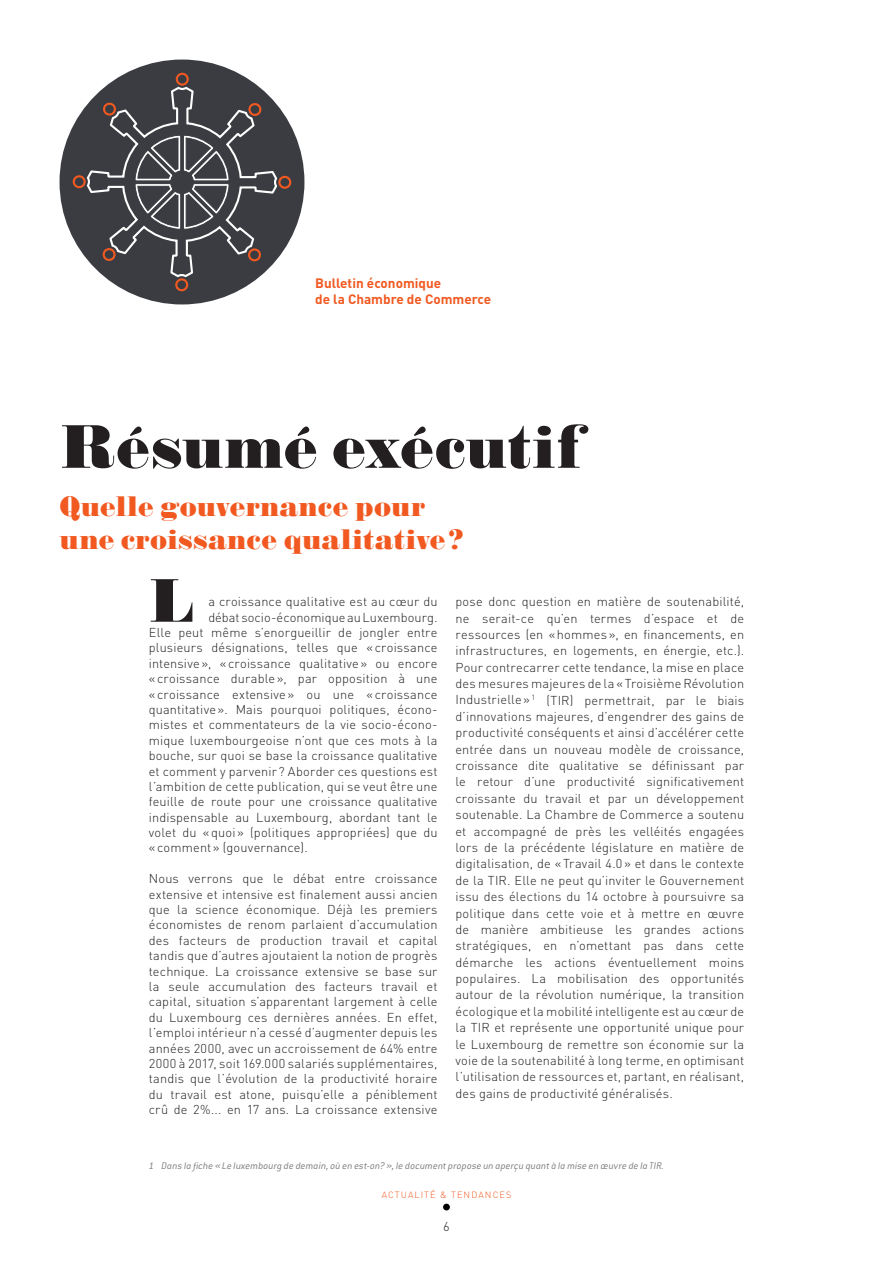
<style>
.page{position:relative;width:893px;height:1263px;background:#fff}
.page>*{position:absolute;margin:0;border:0;box-sizing:border-box;transform-origin:0 0}
.t1{font:58.5px "Falstaff MT Std";color:#231f20;scale:.9 1}
.t2{font:27px/32.4px "Falstaff MT Std";color:#f15921;scale:.9 1}
.t3{font:700 13.5px/16.2px "DIN";color:#f15921}
.t4{font:300 12.75px/16.4px "DIN";letter-spacing:.015em;color:#231f20;text-align:justify}
.t5{font:italic 300 10.5px "Conduit ITC";letter-spacing:.015em;color:#76787b}
.t6{font:300 9px "DIN";letter-spacing:.12em;color:#f15921}
</style>
<div class="page">
<div style="left:443px;top:1204px;width:7px;height:6px;background:#000;border-radius:50%"></div>
<div style="left:60px;top:60px;width:244px;height:244px;background:#3b3c42;border-radius:50%"></div>
<div style="left:176px;top:73px;width:13px;height:13px;border:2px solid #f15921;border-radius:50%"></div>
<div style="left:73px;top:175px;width:13px;height:13px;border:2px solid #f15921;border-radius:50%"></div>
<div style="left:175px;top:278px;width:13px;height:13px;border:2px solid #f15921;border-radius:50%"></div>
<div style="left:278px;top:176px;width:13px;height:13px;border:2px solid #f15921;border-radius:50%"></div>
<svg style="left:85px;top:85px;width:194px;height:194px"></svg>
<p class="t3" style="left:315px;top:275px;width:177px">Bulletin économique<br>de la Chambre de Commerce</p>
<h1 class="t1" style="left:60px;top:412px;width:581px">Résumé exécutif</h1>
<h2 class="t2" style="left:60px;top:491px;width:450px">Quelle gouvernance pour une croissance qualitative?</h2>
<h1 class="t1" style="left:149px;top:566px;width:52px">L</h1>
<p class="t4" style="left:455px;top:593px;width:290px">pose donc question en matière de soutenabilité, ne serait-ce qu’en termes d’espace et de ressources (en «hommes», en financements, en infrastructures, en logements, en énergie, etc.).<br>Pour contrecarrer cette tendance, la mise en place des mesures majeures de la «Troisième Révolution Industrielle» <sup>1</sup> (TIR) permettrait, par le biais d’innovations majeures, d’engendrer des gains de productivité conséquents et ainsi d’accélérer cette entrée dans un nouveau modèle de croissance, croissance dite qualitative se définissant par le retour d’une productivité significativement croissante du travail et par un développement soutenable. La Chambre de Commerce a soutenu et accompagné de près les velléités engagées lors de la précédente législature en matière de digitalisation, de «Travail 4.0» et dans le contexte de la TIR. Elle ne peut qu’inviter le Gouvernement issu des élections du 14 octobre à poursuivre sa politique dans cette voie et à mettre en œuvre de manière ambitieuse les grandes actions stratégiques, en n’omettant pas dans cette démarche les actions éventuellement moins populaires. La mobilisation des opportunités autour de la révolution numérique, la transition écologique et la mobilité intelligente est au cœur de la TIR et représente une opportunité unique pour le Luxembourg de remettre son économie sur la voie de la soutenabilité à long terme, en optimisant l’utilisation de ressources et, partant, en réalisant, des gains de productivité généralisés.</p>
<p class="t4" style="left:208px;top:593px;width:231px">a croissance qualitative est au cœur du</p>
<p class="t4" style="left:208px;top:609px;width:231px">débat socio-économique au Luxembourg.</p>
<p class="t4" style="left:149px;top:624px;width:290px">Elle peut même s’enorgueillir de jongler entre</p>
<p class="t4" style="left:149px;top:639px;width:290px">plusieurs désignations, telles que «croissance</p>
<p class="t4" style="left:149px;top:655px;width:290px">intensive», «croissance qualitative» ou encore</p>
<p class="t4" style="left:149px;top:670px;width:290px">«croissance durable», par opposition à une</p>
<p class="t4" style="left:149px;top:686px;width:290px">«croissance extensive» ou une «croissance</p>
<p class="t4" style="left:149px;top:701px;width:288px">quantitative». Mais pourquoi politiques, écono-</p>
<p class="t4" style="left:149px;top:716px;width:288px">mistes et commentateurs de la vie socio-écono-</p>
<p class="t4" style="left:149px;top:732px;width:290px">mique luxembourgeoise n’ont que ces mots à la</p>
<p class="t4" style="left:149px;top:747px;width:290px">bouche, sur quoi se base la croissance qualitative</p>
<p class="t4" style="left:149px;top:763px;width:290px">et comment y parvenir ? Aborder ces questions est</p>
<p class="t4" style="left:149px;top:778px;width:290px">l’ambition de cette publication, qui se veut être une</p>
<p class="t4" style="left:149px;top:793px;width:290px">feuille de route pour une croissance qualitative</p>
<p class="t4" style="left:149px;top:809px;width:290px">indispensable au Luxembourg, abordant tant le</p>
<p class="t4" style="left:149px;top:824px;width:290px">volet du «quoi» (politiques appropriées) que du</p>
<p class="t4" style="left:149px;top:839px;width:160px">«comment» (gouvernance).</p>
<p class="t4" style="left:149px;top:871px;width:290px;line-height:15.5px">Nous verrons que le débat entre croissance extensive et intensive est finalement aussi ancien que la science économique. Déjà les premiers économistes de renom parlaient d’accumulation des facteurs de production travail et capital tandis que d’autres ajoutaient la notion de progrès technique. La croissance extensive se base sur la seule accumulation des facteurs travail et capital, situation s’apparentant largement à celle du Luxembourg ces dernières années. En effet, l’emploi intérieur n’a cessé d’augmenter depuis les années 2000, avec un accroissement de 64% entre 2000 à 2017, soit 169.000 salariés supplémentaires, tandis que l’évolution de la productivité horaire du travail est atone, puisqu’elle a péniblement crû de 2%... en 17 ans. La croissance extensive</p>
<p class="t5" style="left:149px;top:1160px;width:517px">1 Dans la fiche «Le luxembourg de demain, où en est-on?», le document propose un aperçu quant à la mise en œuvre de la TIR.</p>
<p class="t6" style="left:382px;top:1189px;width:131px">ACTUALITÉ &amp; TENDANCES</p>
<p class="t4" style="left:443px;top:1218px;width:8px">6</p>
</div>
